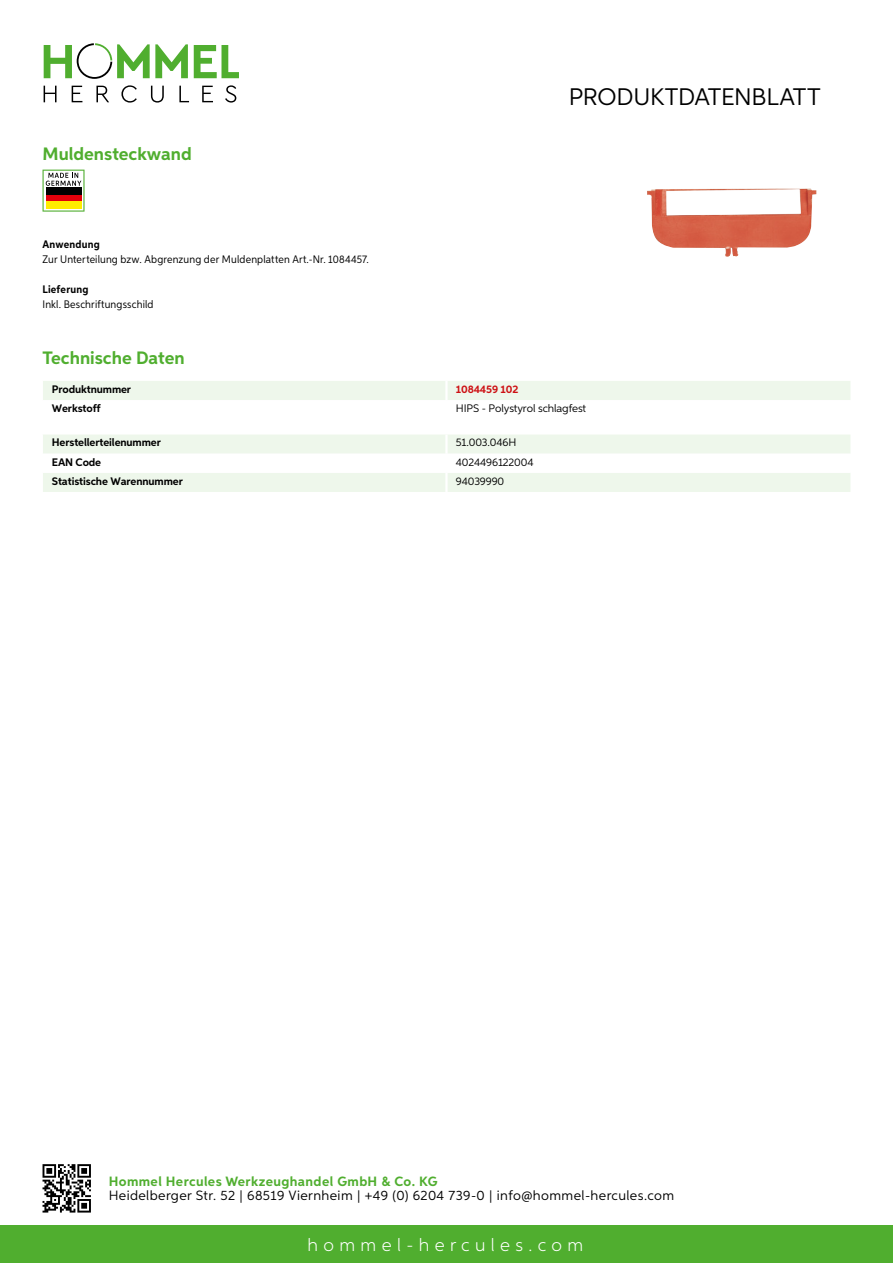
<style>
.page{position:relative;width:893px;height:1263px;background:#fff}
.page>*{position:absolute;margin:0;border:0;box-sizing:border-box;transform-origin:0 0}
.t1{font:24px "Aspira";letter-spacing:-.01em;color:#000}
.t2{font:700 18px "Aspira";color:#50ae2f}
.t3{font:300 18px "Aspira";letter-spacing:.3em;color:#fff}
.t4{font:13.5px "Aspira";letter-spacing:.03em;color:#000}
.t5{font:700 13.5px "Aspira";letter-spacing:.03em;color:#50ae2f}
.t6{font:10.95px "Aspira Nar";letter-spacing:.015em;color:#000}
.t7{font:700 10.95px "Aspira";letter-spacing:-.01em;color:#000}
.t8{font:10.95px "Aspira";letter-spacing:-.01em;color:#000}
.t9{font:700 10.95px "Aspira Nar";letter-spacing:.02em;color:#000}
.t10{font:700 10.95px "Aspira";letter-spacing:-.01em;color:#cd1013}
</style>
<div class="page">
<div style="left:0;top:1226px;width:893px;height:37px;background:#50ae2f"></div>
<svg style="left:43px;top:1164px;width:48px;height:48px"></svg>
<svg style="left:194px;top:45px;width:45px;height:33px"></svg>
<svg style="left:44px;top:43px;width:144px;height:36px"></svg>
<svg style="left:44px;top:86px;width:13px;height:16px"></svg>
<svg style="left:72px;top:86px;width:10px;height:16px"></svg>
<svg style="left:96px;top:86px;width:13px;height:16px"></svg>
<svg style="left:121px;top:85px;width:16px;height:18px"></svg>
<svg style="left:151px;top:86px;width:13px;height:17px"></svg>
<svg style="left:179px;top:86px;width:10px;height:16px"></svg>
<svg style="left:202px;top:86px;width:11px;height:16px"></svg>
<svg style="left:225px;top:85px;width:11px;height:18px"></svg>
<div style="left:43px;top:381px;width:807px;height:19px;background:#eef7eb"></div>
<svg style="left:43px;top:435px;width:807px;height:57px"></svg>
<hr style="left:445px;top:473px;width:3px;height:19px;background:#fff">
<svg style="left:43px;top:170px;width:42px;height:42px"></svg>
<div style="left:46px;top:194px;width:35px;height:7px;background:#e3000b"></div>
<div style="left:46px;top:188px;width:35px;height:7px;background:#000"></div>
<div style="left:46px;top:201px;width:35px;height:7px;background:#ffed00"></div>
<img style="left:647px;top:188px;width:169px;height:69px">
<h2 class="t2" style="left:43px;top:142px;width:151px">Muldensteckwand</h2>
<p class="t9" style="left:43px;top:237px;width:59px">Anwendung</p>
<p class="t6" style="left:43px;top:252px;width:328px">Zur Unterteilung bzw. Abgrenzung der Muldenplatten Art.-Nr. 1084457.</p>
<p class="t9" style="left:43px;top:283px;width:47px">Lieferung</p>
<p class="t6" style="left:43px;top:298px;width:112px">Inkl. Beschriftungsschild</p>
<h1 class="t1" style="left:569px;top:82px;width:253px">Produktdatenblatt</h1>
<h2 class="t2" style="left:43px;top:347px;width:144px">Technische Daten</h2>
<p class="t7" style="left:52px;top:382px;width:81px">Produktnummer</p>
<p class="t10" style="left:456px;top:382px;width:64px">1084459 102</p>
<p class="t7" style="left:52px;top:401px;width:50px">Werkstoff</p>
<p class="t8" style="left:456px;top:401px;width:132px">HIPS - Polystyrol schlagfest</p>
<p class="t7" style="left:52px;top:436px;width:111px">Herstellerteilenummer</p>
<p class="t8" style="left:456px;top:436px;width:62px">51.003.046H</p>
<p class="t7" style="left:52px;top:455px;width:51px">EAN Code</p>
<p class="t8" style="left:456px;top:455px;width:79px">4024496122004</p>
<p class="t7" style="left:52px;top:474px;width:132px">Statistische Warennummer</p>
<p class="t8" style="left:456px;top:474px;width:50px">94039990</p>
<p class="t5" style="left:109px;top:1172px;width:330px">Hommel Hercules Werkzeughandel GmbH &amp; Co. KG</p>
<p class="t4" style="left:109px;top:1187px;width:567px">Heidelberger Str. 52 | 68519 Viernheim | +49 (0) 6204 739-0 | info@hommel-hercules.com</p>
<h2 class="t3" style="left:307px;top:1234px;width:277px">hommel-hercules.com</h2>
</div>
